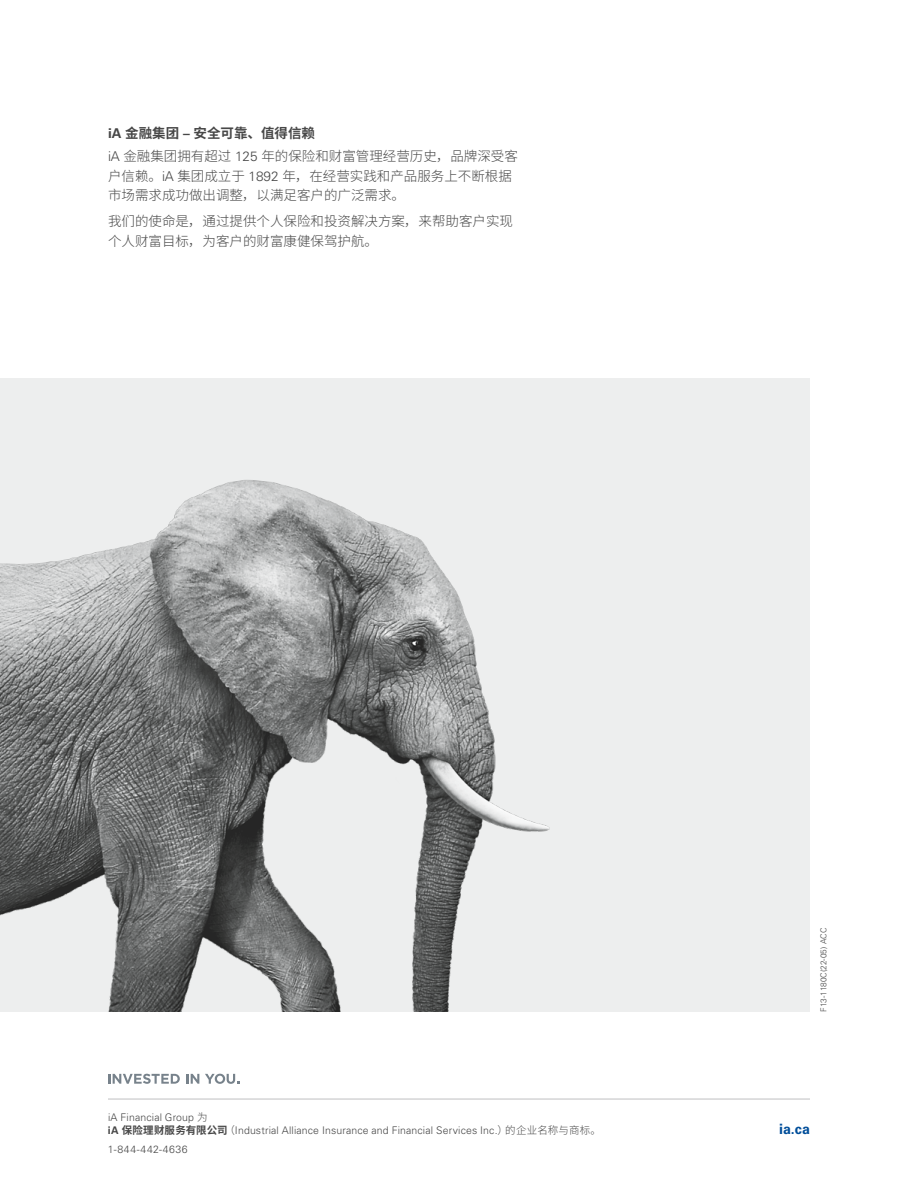
<style>
.page{position:relative;width:918px;height:1188px;background:#fff}
.page>*{position:absolute;margin:0;border:0;box-sizing:border-box;transform-origin:0 0}
.t1{font:700 14.25px "Univers LT Pro 65";color:#004e9a}
.t2{font:300 13.5px/19.5px "Noto Sans SC";color:#474747}
.t3{font:700 13.5px "Noto Sans SC";color:#474747}
.t4{font:300 10.5px/12.8px "Univers LT Pro 45";letter-spacing:.015em;color:#474747}
.t5{font:300 10.5px "Univers LT Pro 45";letter-spacing:.05em;color:#474747}
.t6{font:300 8.25px "Univers LT Pro 45";color:#474747}
.s1{font-family:"Univers LT Pro 65"}
.s2{font-family:"Univers LT Pro 45"}
.s3{font-family:"Noto Sans SC"}
.s4{font-family:"Univers LT Pro 65";font-weight:700}
.s5{font-family:"Noto Sans SC";font-weight:700}
</style>
<div class="page">
<div style="left:0;top:378px;width:810px;height:634px;background:#edeeee"></div>
<img style="left:0;top:480px;width:550px;height:532px">
<svg style="left:108px;top:1074px;width:72px;height:10px"></svg>
<svg style="left:186px;top:1074px;width:13px;height:10px"></svg>
<svg style="left:205px;top:1074px;width:34px;height:10px"></svg>
<hr style="left:108px;top:1099px;width:702px;height:1px;background:#bfc0c1">
<h5 class="t3" style="left:108px;top:125px;width:209px"><span class="s1">iA</span> 金融集团 <span class="s1">–</span> 安全可靠、值得信赖</h5>
<p class="t2" style="left:108px;top:147px;width:411px"><span class="s2">iA</span> 金融集团拥有超过 <span class="s2">125</span> 年的保险和财富管理经营历史，品牌深受客户信赖。<span class="s2">iA</span> 集团成立于 <span class="s2">1892</span> 年，在经营实践和产品服务上不断根据市场需求成功做出调整，以满足客户的广泛需求。</p>
<p class="t2" style="left:108px;top:212px;width:406px">我们的使命是，通过提供个人保险和投资解决方案，来帮助客户实现个人财富目标，为客户的财富康健保驾护航。</p>
<p class="t4" style="left:108px;top:1111px;width:495px">iA Financial Group <span class="s3">为<br></span><span class="s4">iA</span> <span class="s5">保险理财服务有限公司</span><span class="s3">（</span>Industrial Alliance Insurance and Financial Services Inc.<span class="s3">）的企业名称与商标。</span></p>
<p class="t5" style="left:108px;top:1143px;width:81px">1-844-442-4636</p>
<p class="t6" style="left:818px;top:1012px;width:85px;rotate:-90deg">F13-1180C(22-05) ACC</p>
<p class="t1" style="left:779px;top:1119px;width:32px">ia.ca</p>
</div>
